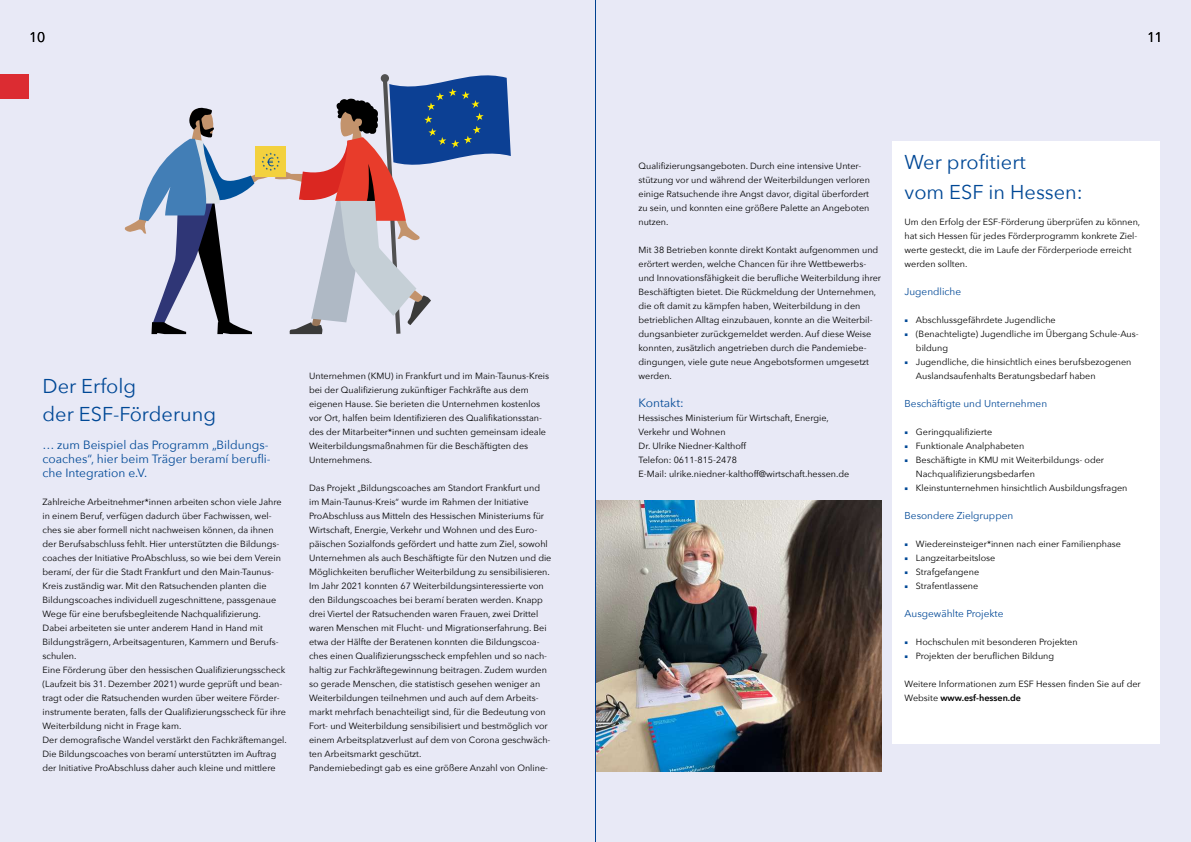
<style>
.page{position:relative;width:1191px;height:842px;background:#e8e9f6}
.page>*{position:absolute;margin:0;border:0;box-sizing:border-box;transform-origin:0 0}
.t1{font:20px/28px "Avenir Next";color:#004896}
.t2{font:14px "Avenir Next";color:#000}
.t3{font:12px/14px "Avenir Next";color:#004896}
.t4{font:10px "Avenir Next";color:#004896}
.t5{font:9px/14px "Avenir Next";color:#000}
.s1{font-family:"Minion Pro";color:#004896}
.s2{font-weight:600}
</style>
<div class="page">
<div style="left:0;top:75px;width:28px;height:24px;background:#dc2c32"></div>
<img style="left:596px;top:501px;width:285px;height:270px">
<div style="left:892px;top:141px;width:268px;height:602px;background:#fff"></div>
<svg style="left:125px;top:74px;width:386px;height:260px"></svg>
<hr style="left:595px;top:0;width:1px;height:842px;background:#004896">
<h2 class="t2" style="left:29px;top:26px;width:18px">10</h2>
<h2 class="t2" style="left:1147px;top:26px;width:17px">11</h2>
<h1 class="t1" style="left:43px;top:371px;width:175px">Der Erfolg<br>der ESF-Förderung</h1>
<h3 class="t3" style="left:43px;top:437px;width:230px">… zum Beispiel das Programm „Bildungs&shy;coaches“, hier beim Träger beramí berufli&shy;che Integration e.V.</h3>
<p class="t5" style="left:43px;top:494px;width:246px">Zahlreiche Arbeitnehmer*innen arbeiten schon viele Jahre in einem Beruf, verfügen dadurch über Fachwissen, wel&shy;ches sie aber formell nicht nachweisen können, da ihnen der Berufsabschluss fehlt. Hier unterstützten die Bildungs&shy;coaches der Initiative ProAbschluss, so wie bei dem Verein beramí, der für die Stadt Frankfurt und den Main-Taunus-Kreis zuständig war. Mit den Ratsuchenden planten die Bildungscoaches individuell zugeschnittene, passgenaue Wege für eine berufsbegleitende Nachqualifizierung.<br>Dabei arbeiteten sie unter anderem Hand in Hand mit Bildungsträgern, Arbeitsagenturen, Kammern und Berufs&shy;schulen.<br>Eine Förderung über den hessischen Qualifizierungsscheck (Laufzeit bis 31. Dezember 2021) wurde geprüft und bean&shy;tragt oder die Ratsuchenden wurden über weitere Förder&shy;instrumente beraten, falls der Qualifizierungsscheck für ihre Weiterbildung nicht in Frage kam.<br>Der demografische Wandel verstärkt den Fachkräftemangel.<br>Die Bildungscoaches von beramí unterstützten im Auftrag der Initiative ProAbschluss daher auch kleine und mittlere</p>
<p class="t5" style="left:309px;top:368px;width:241px">Unternehmen (KMU) in Frankfurt und im Main-Taunus-Kreis bei der Qualifizierung zukünftiger Fachkräfte aus dem eigenen Hause. Sie berieten die Unternehmen kostenlos vor Ort, halfen beim Identifizieren des Qualifikationsstan&shy;des der Mitarbeiter*innen und suchten gemeinsam ideale Weiterbildungsmaßnahmen für die Beschäftigten des Unternehmens.</p>
<p class="t5" style="left:309px;top:480px;width:244px">Das Projekt „Bildungscoaches am Standort Frankfurt und im Main-Taunus-Kreis“ wurde im Rahmen der Initiative ProAbschluss aus Mitteln des Hessischen Ministeriums für Wirtschaft, Energie, Verkehr und Wohnen und des Euro&shy;päischen Sozialfonds gefördert und hatte zum Ziel, sowohl Unternehmen als auch Beschäftigte für den Nutzen und die Möglichkeiten beruflicher Weiterbildung zu sensibilisieren.<br>Im Jahr 2021 konnten 67 Weiterbildungsinteressierte von den Bildungscoaches bei beramí beraten werden. Knapp drei Viertel der Ratsuchenden waren Frauen, zwei Drittel waren Menschen mit Flucht- und Migrationserfahrung. Bei etwa der Hälfte der Beratenen konnten die Bildungscoa&shy;ches einen Qualifizierungsscheck empfehlen und so nach&shy;haltig zur Fachkräftegewinnung beitragen. Zudem wurden so gerade Menschen, die statistisch gesehen weniger an Weiterbildungen teilnehmen und auch auf dem Arbeits&shy;markt mehrfach benachteiligt sind, für die Bedeutung von Fort- und Weiterbildung sensibilisiert und bestmöglich vor einem Arbeitsplatzverlust auf dem von Corona geschwäch&shy;ten Arbeitsmarkt geschützt.<br>Pandemiebedingt gab es eine größere Anzahl von Online-</p>
<p class="t5" style="left:638px;top:158px;width:233px">Qualifizierungsangeboten. Durch eine intensive Unter&shy;stützung vor und während der Weiterbildungen verloren einige Ratsuchende ihre Angst davor, digital überfordert zu sein, und konnten eine größere Palette an Angeboten nutzen.</p>
<p class="t5" style="left:638px;top:242px;width:244px">Mit 38 Betrieben konnte direkt Kontakt aufgenommen und erörtert werden, welche Chancen für ihre Wettbewerbs&shy;und Innovationsfähigkeit die berufliche Weiterbildung ihrer Beschäftigten bietet. Die Rückmeldung der Unternehmen, die oft damit zu kämpfen haben, Weiterbildung in den betrieblichen Alltag einzubauen, konnte an die Weiterbil&shy;dungsanbieter zurückgemeldet werden. Auf diese Weise konnten, zusätzlich angetrieben durch die Pandemiebe&shy;dingungen, viele gute neue Angebotsformen umgesetzt werden.</p>
<h3 class="t3" style="left:638px;top:395px;width:47px">Kontakt:</h3>
<p class="t5" style="left:638px;top:410px;width:212px">Hessisches Ministerium für Wirtschaft, Energie, Verkehr und Wohnen<br>Dr. Ulrike Niedner-Kalthoff<br>Telefon: 0611-815-2478<br>E-Mail: ulrike.niedner-kalthoff@wirtschaft.hessen.de</p>
<h1 class="t1" style="left:904px;top:146px;width:180px;line-height:30px">Wer profitiert<br>vom ESF in Hessen:</h1>
<p class="t5" style="left:904px;top:214px;width:237px">Um den Erfolg der ESF-Förderung überprüfen zu können, hat sich Hessen für jedes Förderprogramm konkrete Ziel&shy;werte gesteckt, die im Laufe der Förderperiode erreicht werden sollten.</p>
<p class="t4" style="left:904px;top:283px;width:58px">Jugendliche</p>
<p class="t5" style="left:904px;top:312px;width:153px"><span class="s1">■</span> Abschlussgefährdete Jugendliche</p>
<p class="t5" style="left:916px;top:326px;width:224px;text-indent:-11px"><span class="s1">■</span> (Benachteligte) Jugendliche im Übergang Schule-Aus&shy;bildung</p>
<p class="t5" style="left:916px;top:354px;width:217px;text-indent:-11px"><span class="s1">■</span> Jugendliche, die hinsichtlich eines berufsbezogenen<br>Auslandsaufenhalts Beratungsbedarf haben</p>
<p class="t4" style="left:904px;top:395px;width:144px">Beschäftigte und Unternehmen</p>
<p class="t5" style="left:904px;top:424px;width:89px"><span class="s1">■</span> Geringqualifizierte</p>
<p class="t5" style="left:904px;top:438px;width:121px"><span class="s1">■</span> Funktionale Analphabeten</p>
<p class="t5" style="left:916px;top:452px;width:190px;text-indent:-11px"><span class="s1">■</span> Beschäftigte in KMU mit Weiterbildungs- oder<br>Nachqualifizierungsbedarfen</p>
<p class="t5" style="left:904px;top:480px;width:224px"><span class="s1">■</span> Kleinstunternehmen hinsichtlich Ausbildungsfragen</p>
<p class="t4" style="left:904px;top:507px;width:110px">Besondere Zielgruppen</p>
<p class="t5" style="left:904px;top:536px;width:218px"><span class="s1">■</span> Wiedereinsteiger*innen nach einer Familienphase</p>
<p class="t5" style="left:904px;top:550px;width:92px"><span class="s1">■</span> Langzeitarbeitslose</p>
<p class="t5" style="left:904px;top:564px;width:76px"><span class="s1">■</span> Strafgefangene</p>
<p class="t5" style="left:904px;top:578px;width:75px"><span class="s1">■</span> Strafentlassene</p>
<p class="t4" style="left:904px;top:605px;width:100px">Ausgewählte Projekte</p>
<p class="t5" style="left:904px;top:634px;width:174px"><span class="s1">■</span> Hochschulen mit besonderen Projekten</p>
<p class="t5" style="left:904px;top:648px;width:151px"><span class="s1">■</span> Projekten der beruflichen Bildung</p>
<p class="t5" style="left:904px;top:676px;width:238px">Weitere Informationen zum ESF Hessen finden Sie auf der<br>Website <span class="s2">www.esf-hessen.de</span></p>
</div>
